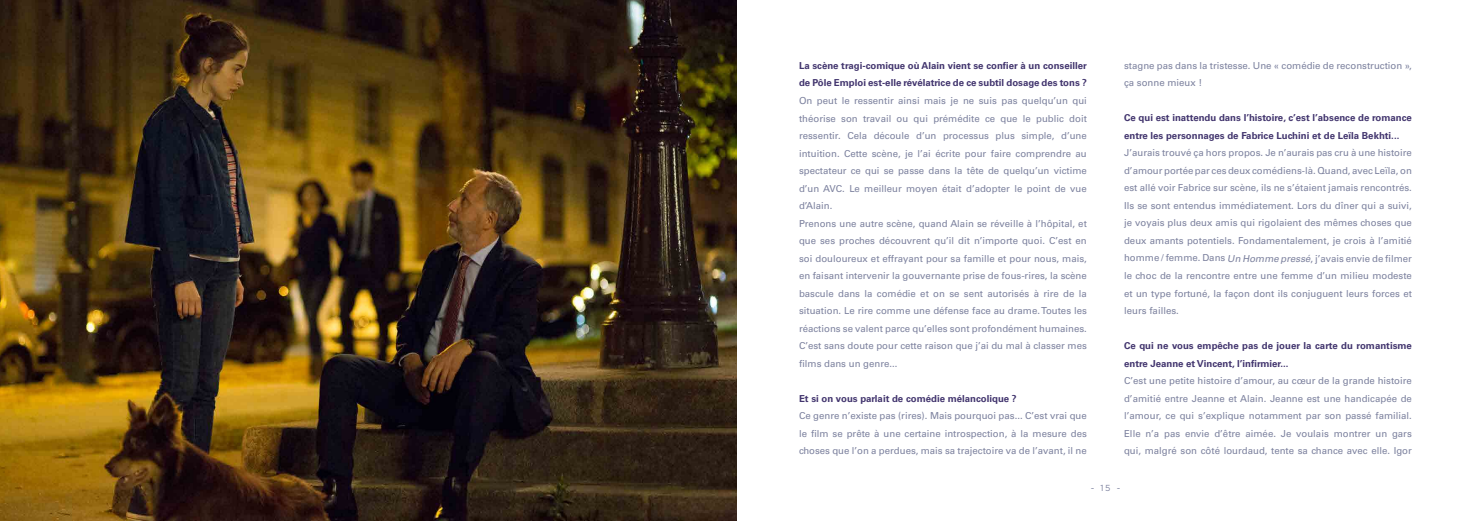
<style>
.page{position:relative;width:1474px;height:521px;background:#fff}
.page>*{position:absolute;margin:0;border:0;box-sizing:border-box;transform-origin:0 0}
.t1{font:9.62px/17.5px "Univers LT Std";color:#7c819e;text-align:justify}
.t2{font:700 9.62px/17.5px "Univers LT Std";color:#42356e}
.t3{font:8.75px "Gotham";color:#7c819e}
.s1{font-style:italic}
</style>
<div class="page">
<img style="left:0;top:0;width:737px;height:521px">
<p class="t2" style="left:799px;top:57px;width:289px">La scène tragi-comique où Alain vient se confier à un conseiller de Pôle Emploi est-elle révélatrice de ce subtil dosage des tons ?</p>
<p class="t1" style="left:799px;top:92px;width:289px;text-align:left">On peut le ressentir ainsi mais je ne suis pas quelqu’un qui théorise son travail ou qui prémédite ce que le public doit ressentir. Cela découle d’un processus plus simple, d’une intuition. Cette scène, je l’ai écrite pour faire comprendre au spectateur ce qui se passe dans la tête de quelqu’un victime d’un AVC. Le meilleur moyen était d’adopter le point de vue d’Alain.<br>Prenons une autre scène, quand Alain se réveille à l’hôpital, et que ses proches découvrent qu’il dit n’importe quoi. C’est en soi douloureux et effrayant pour sa famille et pour nous, mais, en faisant intervenir la gouvernante prise de fous-rires, la scène bascule dans la comédie et on se sent autorisés à rire de la situation. Le rire comme une défense face au drame. Toutes les réactions se valent parce qu’elles sont profondément humaines.<br>C’est sans doute pour cette raison que j’ai du mal à classer mes films dans un genre...</p>
<p class="t2" style="left:799px;top:389px;width:219px">Et si on vous parlait de comédie mélancolique ?</p>
<p class="t1" style="left:799px;top:407px;width:289px">Ce genre n’existe pas (rires). Mais pourquoi pas... C’est vrai que le film se prête à une certaine introspection, à la mesure des choses que l’on a perdues, mais sa trajectoire va de l’avant, il ne</p>
<p class="t1" style="left:1124px;top:57px;width:289px">stagne pas dans la tristesse. Une « comédie de reconstruction », ça sonne mieux !</p>
<p class="t2" style="left:1124px;top:109px;width:289px">Ce qui est inattendu dans l’histoire, c’est l’absence de romance entre les personnages de Fabrice Luchini et de Leïla Bekhti...</p>
<p class="t1" style="left:1124px;top:144px;width:289px">J’aurais trouvé ça hors propos. Je n’aurais pas cru à une histoire d’amour portée par ces deux comédiens-là. Quand, avec Leïla, on est allé voir Fabrice sur scène, ils ne s’étaient jamais rencontrés.<br>Ils se sont entendus immédiatement. Lors du dîner qui a suivi, je voyais plus deux amis qui rigolaient des mêmes choses que deux amants potentiels. Fondamentalement, je crois à l’amitié homme / femme. Dans <span class="s1">Un Homme pressé</span>, j’avais envie de filmer le choc de la rencontre entre une femme d’un milieu modeste et un type fortuné, la façon dont ils conjuguent leurs forces et leurs failles.</p>
<p class="t2" style="left:1124px;top:337px;width:289px">Ce qui ne vous empêche pas de jouer la carte du romantisme entre Jeanne et Vincent, l’infirmier...</p>
<p class="t1" style="left:1124px;top:372px;width:289px">C’est une petite histoire d’amour, au cœur de la grande histoire d’amitié entre Jeanne et Alain. Jeanne est une handicapée de l’amour, ce qui s’explique notamment par son passé familial.<br>Elle n’a pas envie d’être aimée. Je voulais montrer un gars qui, malgré son côté lourdaud, tente sa chance avec elle. Igor</p>
<p class="t3" style="left:1090px;top:483px;width:31px">- 15 -</p>
</div>
